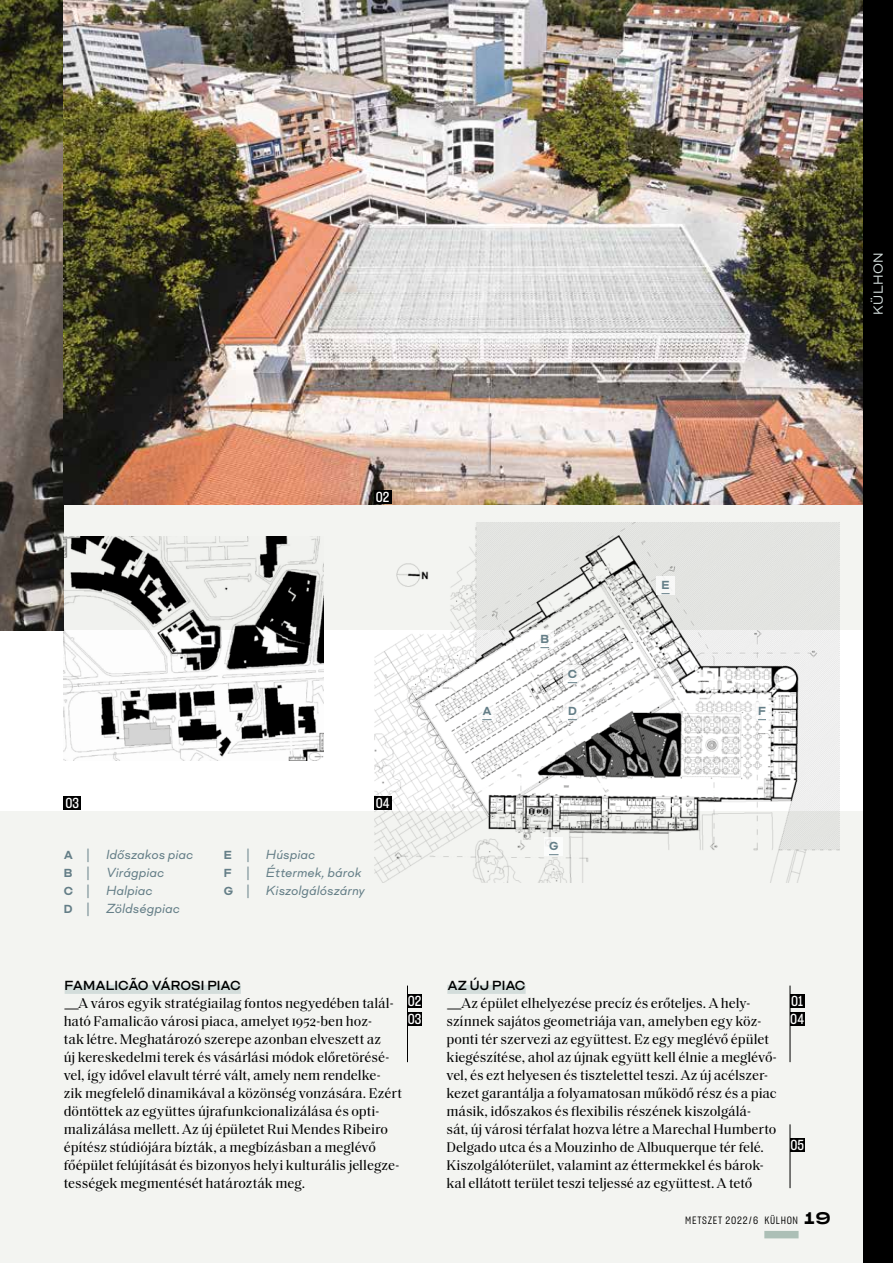
<style>
.page{position:relative;width:893px;height:1263px;background:#f3f4f1}
.page>*{position:absolute;margin:0;border:0;box-sizing:border-box;transform-origin:0 0}
.t1{font:14.25px/18px "Saol Text";letter-spacing:-.005em;color:#000}
.t2{font:14.25px/18px "Sharp Grotesk Medium 15";color:#fff}
.t3{font:italic 13.5px/18px "Mid Century Sans";color:#647e87}
.t4{font:700 13.5px "Mid Century Sans Sm";color:#000}
.t5{font:13.5px "Mid Century Sans";letter-spacing:.035em;color:#d3dddb}
.t6{font:700 12px "Mid Century Sans";color:#647e87}
.t7{font:10.5px "Sharp Grotesk Book 15";letter-spacing:.065em;color:#000}
.s1{font-weight:700;font-style:normal;font-size:12px}
.s2{font-family:"Mid Century Sans"}
.s3{font-family:"Sharp Grotesk Medium 25";font-size:16.5px}
</style>
<div class="page">
<div style="left:0;top:630px;width:863px;height:180px;background:#fff"></div>
<div style="left:65px;top:985px;width:176px;height:9px;background:#d3dddb"></div>
<div style="left:447px;top:985px;width:79px;height:9px;background:#d3dddb"></div>
<img style="left:0;top:0;width:64px;height:630px">
<img style="left:64px;top:0;width:799px;height:504px">
<img style="left:64px;top:536px;width:259px;height:224px">
<img style="left:374px;top:522px;width:465px;height:360px">
<div style="left:374px;top:490px;width:17px;height:14px;background:#000"></div>
<div style="left:64px;top:796px;width:17px;height:14px;background:#000"></div>
<div style="left:374px;top:796px;width:17px;height:14px;background:#000"></div>
<hr style="left:790px;top:1124px;width:1px;height:64px;background:#000">
<div style="left:790px;top:1138px;width:14px;height:14px;background:#000"></div>
<hr style="left:407px;top:985px;width:1px;height:77px;background:#000">
<div style="left:407px;top:994px;width:15px;height:14px;background:#000"></div>
<div style="left:407px;top:1012px;width:15px;height:14px;background:#000"></div>
<hr style="left:790px;top:985px;width:1px;height:77px;background:#000">
<div style="left:790px;top:994px;width:14px;height:14px;background:#000"></div>
<div style="left:790px;top:1012px;width:14px;height:14px;background:#000"></div>
<div style="left:478px;top:702px;width:18px;height:18px;background:#fff"></div>
<svg style="left:563px;top:665px;width:18px;height:18px"></svg>
<div style="left:657px;top:576px;width:18px;height:18px;background:#f7f7f7"></div>
<div style="left:545px;top:837px;width:18px;height:18px;background:#fff"></div>
<div style="left:536px;top:630px;width:18px;height:18px;background:#fff"></div>
<div style="left:563px;top:702px;width:18px;height:18px;background:#fff"></div>
<div style="left:753px;top:702px;width:18px;height:18px;background:#fff"></div>
<div style="left:863px;top:0;width:30px;height:1263px;background:#000"></div>
<div style="left:764px;top:1231px;width:35px;height:7px;background:#acbfb6"></div>
<p class="t5" style="left:870px;top:315px;width:65px;rotate:-90deg">KÜLHON</p>
<p class="t2" style="left:376px;top:488px;width:15px">02</p>
<p class="t2" style="left:65px;top:794px;width:15px">03</p>
<p class="t2" style="left:376px;top:794px;width:15px">04</p>
<p class="t3" style="left:64px;top:846px;width:131px"><span class="s1">A</span> | Időszakos piac<br><span class="s1">B</span> | Virágpiac<br><span class="s1">C</span> | Halpiac<br><span class="s1">D</span> | Zöldségpiac</p>
<p class="t3" style="left:224px;top:846px;width:143px"><span class="s1">E</span> | Húspiac<br><span class="s1">F</span> | Éttermek, bárok<br><span class="s1">G</span> | Kiszolgálószárny</p>
<p class="t6" style="left:482px;top:704px;width:11px">A</p>
<p class="t6" style="left:540px;top:632px;width:10px">B</p>
<p class="t6" style="left:568px;top:667px;width:11px">C</p>
<p class="t6" style="left:661px;top:578px;width:10px">E</p>
<p class="t6" style="left:568px;top:704px;width:10px">D</p>
<p class="t6" style="left:758px;top:704px;width:9px">F</p>
<p class="t6" style="left:549px;top:839px;width:11px">G</p>
<p class="t4" style="left:65px;top:977px;width:178px">FAMALICÃO VÁROSI PIAC</p>
<p class="t1" style="left:64px;top:993px;width:340px"><span class="s2">—</span>A város egyik stratégiailag fontos negyedében talál&shy;ható Famalicão városi piaca, amelyet 1952-ben hoz-<br>tak létre. Meghatározó szerepe azonban elveszett az<br>új kereskedelmi terek és vásárlási módok előretörésé&shy;vel, így idővel elavult térré vált, amely nem rendelke&shy;zik megfelelő dinamikával a közönség vonzására. Ezért döntöttek az együttes újrafunkcionalizálása és opti&shy;malizálása mellett. Az új épületet Rui Mendes Ribeiro építész stúdiójára bízták, a megbízásban a meglévő főépület felújítását és bizonyos helyi kulturális jellegze&shy;tességek megmentését határozták meg.</p>
<p class="t4" style="left:447px;top:977px;width:80px">AZ ÚJ PIAC</p>
<p class="t1" style="left:446px;top:993px;width:332px"><span class="s2">—</span>Az épület elhelyezése precíz és erőteljes. A hely&shy;színnek sajátos geometriája van, amelyben egy köz&shy;ponti tér szervezi az együttest. Ez egy meglévő épület kiegészítése, ahol az újnak együtt kell élnie a meglévő&shy;vel, és ezt helyesen és tisztelettel teszi. Az új acélszer&shy;kezet garantálja a folyamatosan működő rész és a piac másik, időszakos és flexibilis részének kiszolgálá-<br>sát, új városi térfalat hozva létre a Marechal Humberto Delgado utca és a Mouzinho de Albuquerque tér felé.<br>Kiszolgálóterület, valamint az éttermekkel és bárok&shy;kal ellátott terület teszi teljessé az együttest. A tető</p>
<p class="t2" style="left:408px;top:992px;width:15px">02<br>03</p>
<p class="t2" style="left:790px;top:992px;width:15px">01<br>04</p>
<p class="t2" style="left:790px;top:1136px;width:15px">05</p>
<p class="t7" style="left:685px;top:1213px;width:147px">METSZET 2022/6 KÜLHON <span class="s3">19</span></p>
</div>
